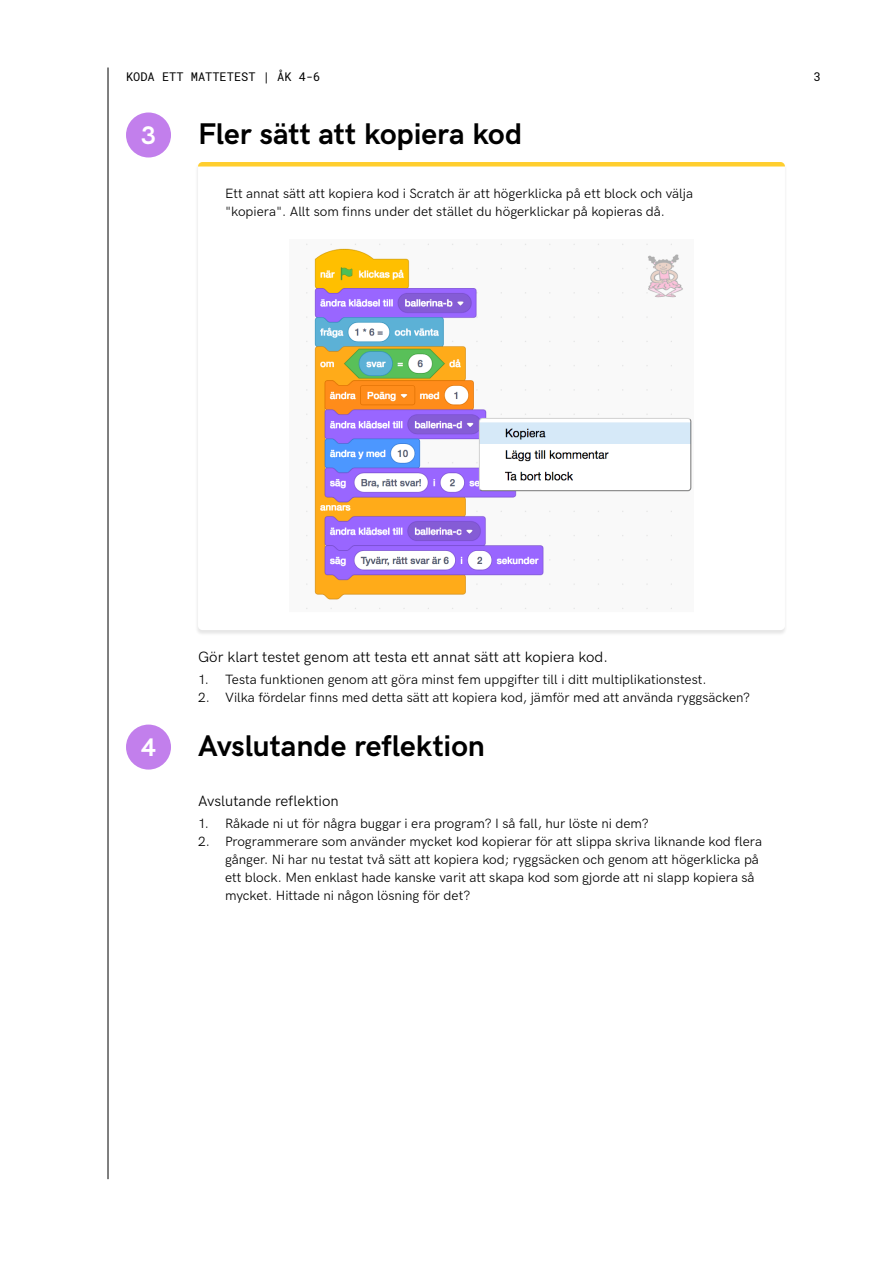
<style>
.page{position:relative;width:893px;height:1263px;background:#fff}
.page>*{position:absolute;margin:0;border:0;box-sizing:border-box;transform-origin:0 0}
.t1{font:700 30px "HK Grotesk";color:#000}
.t2{font:700 25.5px "HK Grotesk";color:#fff}
.t3{font:15px "HK Grotesk";color:#000}
.t4{font:13.5px/18px "HK Grotesk";color:#000}
.t5{font:12px "Roboto Mono";color:#000}
</style>
<div class="page">
<hr style="left:108px;top:68px;width:1px;height:1111px;background:#000">
<div style="left:195px;top:162px;width:593px;height:474px;background:#f2f2f2"></div>
<div style="left:198px;top:162px;width:587px;height:468px;background:#fff;border-radius:5px"></div>
<div style="left:126px;top:112px;width:45px;height:45px;background:#c27fec;border-radius:50%"></div>
<div style="left:126px;top:724px;width:45px;height:45px;background:#c27fec;border-radius:50%"></div>
<svg style="left:198px;top:162px;width:587px;height:5px;background:#fed243"></svg>
<img style="left:306px;top:243px;width:386px;height:366px">
<p class="t5" style="left:126px;top:72px;width:196px">KODA ETT MATTETEST | ÅK 4-6</p>
<p class="t5" style="left:814px;top:72px;width:9px">3</p>
<h2 class="t2" style="left:141px;top:125px;width:16px">3</h2>
<h1 class="t1" style="left:198px;top:122px;width:326px">Fler sätt att kopiera kod</h1>
<p class="t4" style="left:225px;top:186px;width:470px">Ett annat sätt att kopiera kod i Scratch är att högerklicka på ett block och välja "kopiera". Allt som finns under det stället du högerklickar på kopieras då.</p>
<h2 class="t2" style="left:141px;top:737px;width:16px">4</h2>
<p class="t3" style="left:198px;top:651px;width:411px">Gör klart testet genom att testa ett annat sätt att kopiera kod.</p>
<p class="t4" style="left:198px;top:672px;width:510px">1. Testa funktionen genom att göra minst fem uppgifter till i ditt multiplikationstest.</p>
<p class="t4" style="left:198px;top:690px;width:554px">2. Vilka fördelar finns med detta sätt att kopiera kod, jämför med att använda ryggsäcken?</p>
<h1 class="t1" style="left:198px;top:734px;width:288px">Avslutande reflektion</h1>
<p class="t3" style="left:198px;top:795px;width:142px">Avslutande reflektion</p>
<p class="t4" style="left:198px;top:816px;width:452px">1. Råkade ni ut för några buggar i era program? I så fall, hur löste ni dem?</p>
<p class="t4" style="left:225px;top:834px;width:539px;text-indent:-27px">2. Programmerare som använder mycket kod kopierar för att slippa skriva liknande kod flera gånger. Ni har nu testat två sätt att kopiera kod; ryggsäcken och genom att högerklicka på ett block. Men enklast hade kanske varit att skapa kod som gjorde att ni slapp kopiera så mycket. Hittade ni någon lösning för det?</p>
</div>
